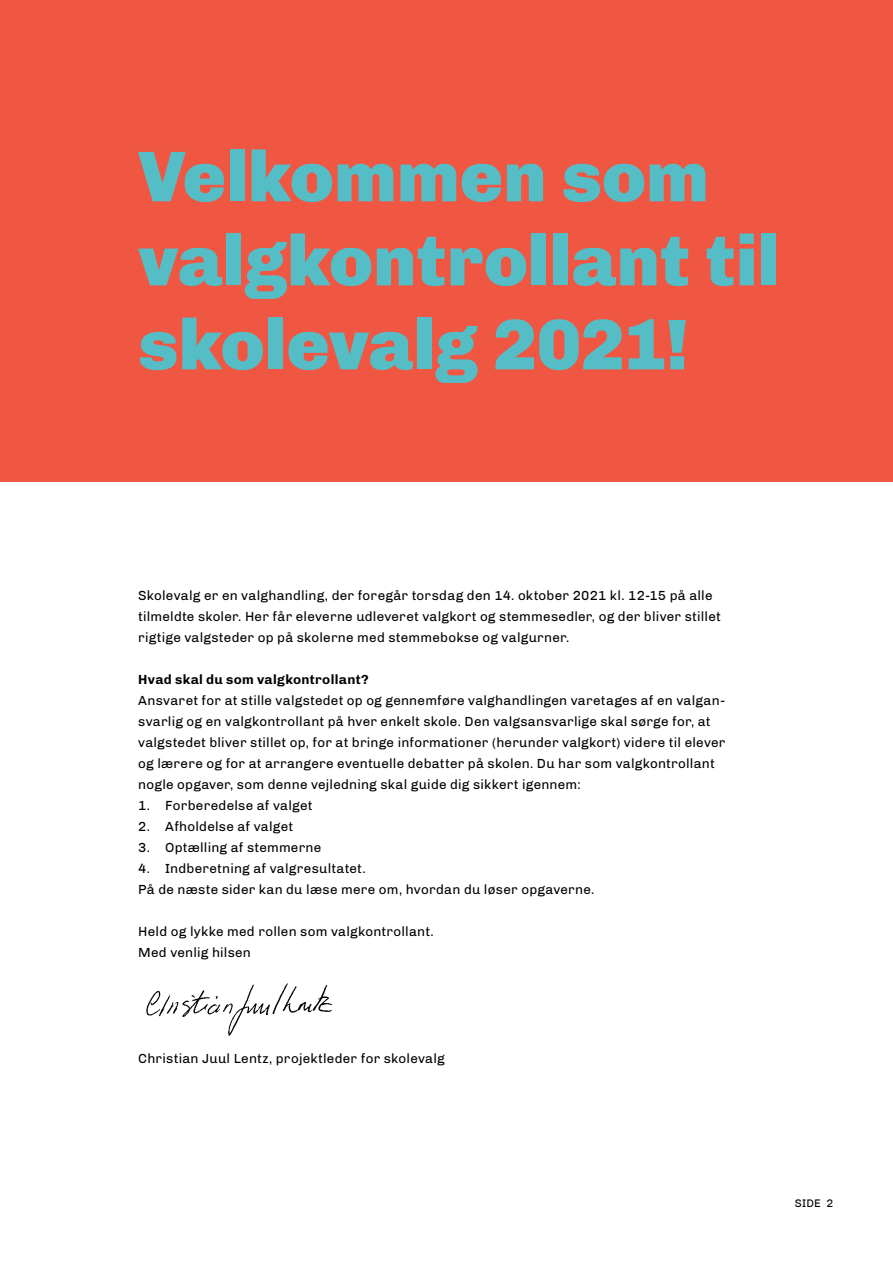
<style>
.page{position:relative;width:893px;height:1263px;background:#fff}
.page>*{position:absolute;margin:0;border:0;box-sizing:border-box;transform-origin:0 0}
.t1{font:900 72px/84px "Chivo";color:#55bdc6}
.t2{font:13.5px/21px "Chivo";letter-spacing:.02em;color:#000}
.t3{font:700 13.5px "Chivo";letter-spacing:.025em;color:#000}
.t4{font:11.25px "Chivo";color:#000}
</style>
<div class="page">
<div style="left:0;top:0;width:893px;height:482px;background:#ef5742"></div>
<img style="left:146px;top:983px;width:187px;height:53px">
<h1 class="t1" style="left:138px;top:135px;width:642px">Velkommen som valgkontrollant til skolevalg 2021!</h1>
<p class="t2" style="left:138px;top:585px;width:584px">Skolevalg er en valghandling, der foregår torsdag den 14. oktober 2021 kl. 12-15 på alle tilmeldte skoler. Her får eleverne udleveret valgkort og stemmesedler, og der bliver stillet rigtige valgsteder op på skolerne med stemmebokse og valgurner.</p>
<p class="t3" style="left:138px;top:672px;width:232px">Hvad skal du som valgkontrollant?</p>
<p class="t2" style="left:138px;top:690px;width:589px">Ansvaret for at stille valgstedet op og gennemføre valghandlingen varetages af en valgan&shy;svarlig og en valgkontrollant på hver enkelt skole. Den valgsansvarlige skal sørge for, at valgstedet bliver stillet op, for at bringe informationer (herunder valgkort) videre til elever og lærere og for at arrangere eventuelle debatter på skolen. Du har som valgkontrollant nogle opgaver, som denne vejledning skal guide dig sikkert igennem:</p>
<p class="t2" style="left:138px;top:795px;width:176px">1. Forberedelse af valget</p>
<p class="t2" style="left:138px;top:816px;width:156px">2. Afholdelse af valget</p>
<p class="t2" style="left:138px;top:837px;width:185px">3. Optælling af stemmerne</p>
<p class="t2" style="left:138px;top:858px;width:458px">4. Indberetning af valgresultatet.<br>På de næste sider kan du læse mere om, hvordan du løser opgaverne.</p>
<p class="t2" style="left:138px;top:921px;width:297px">Held og lykke med rollen som valgkontrollant.<br>Med venlig hilsen</p>
<p class="t2" style="left:138px;top:1047px;width:308px">Christian Juul Lentz, projektleder for skolevalg</p>
<p class="t4" style="left:795px;top:1196px;width:40px">SIDE 2</p>
</div>
